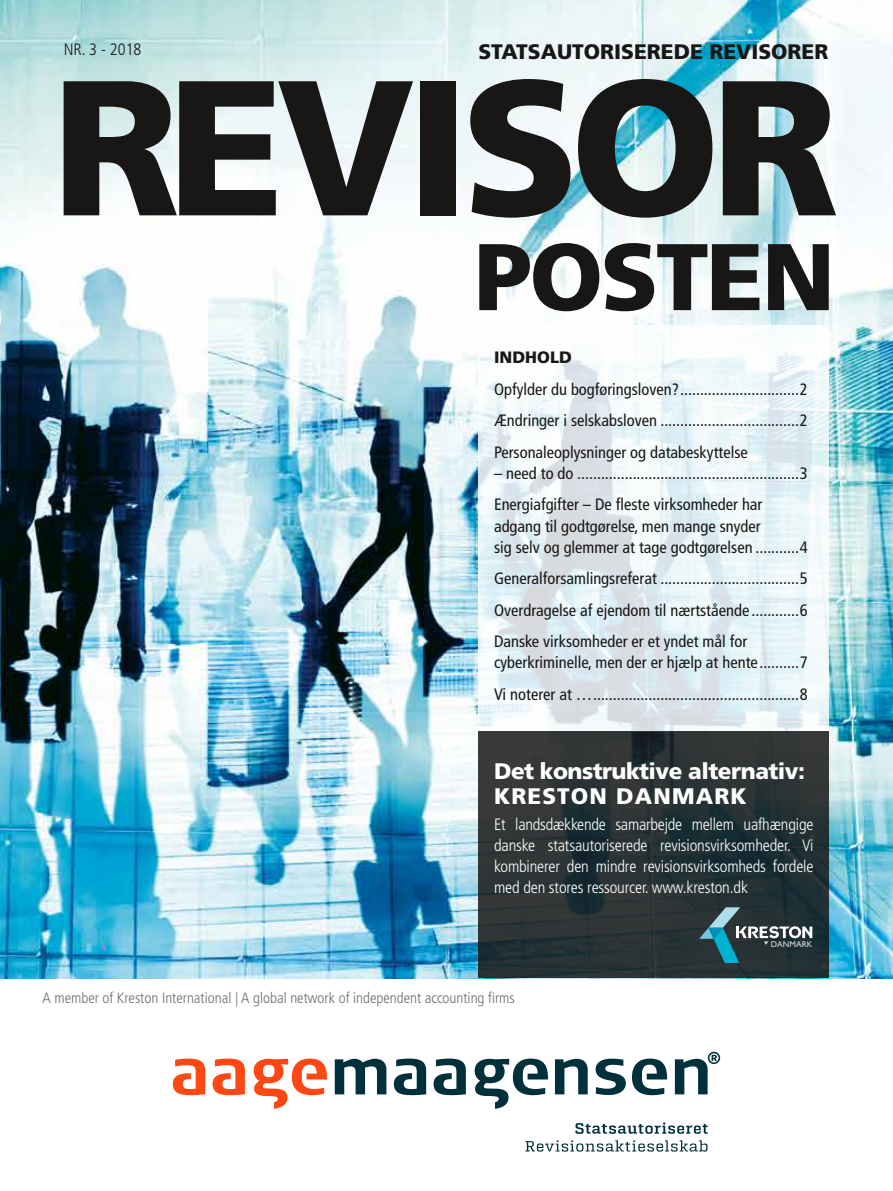
<style>
.page{position:relative;width:893px;height:1191px;background:#fff}
.page>*{position:absolute;margin:0;border:0;box-sizing:border-box;transform-origin:0 0}
.t1{font:900 192px "Frutiger";letter-spacing:-.045em;color:#181716}
.t2{font:900 94.5px "Frutiger";letter-spacing:-.025em;color:#181716}
.t3{font:900 22.5px/25.5px "Frutiger";letter-spacing:-.025em;color:#fff}
.t4{font:900 21px "Frutiger";color:#181716}
.t5{font:condensed 16.5px/31.7px "Frutiger";color:#181716}
.t6{font:300 condensed 16.5px/21px "Frutiger";letter-spacing:-.01em;color:#fff;text-align:justify}
.t7{font:300 condensed 16.5px "Frutiger";color:#181716}
.t8{font:900 16.5px "Frutiger";color:#181716}
.t9{font:300 condensed 15px "Frutiger";color:#6e6e6e}
.t10{font:8.4px "Gill Sans";color:#d9dada}
</style>
<div class="page">
<img style="left:0;top:0;width:893px;height:978px">
<svg style="left:478px;top:325px;width:351px;height:406px"></svg>
<svg style="left:478px;top:731px;width:351px;height:247px;fill:#2c3435"></svg>
<svg style="left:699px;top:907px;width:113px;height:56px"></svg>
<svg style="left:575px;top:1122px;width:133px;height:11px"></svg>
<svg style="left:525px;top:1140px;width:182px;height:11px"></svg>
<svg style="left:173px;top:1058px;width:32px;height:37px"></svg>
<svg style="left:213px;top:1058px;width:32px;height:37px"></svg>
<svg style="left:254px;top:1058px;width:73px;height:50px"></svg>
<svg style="left:335px;top:1058px;width:51px;height:36px"></svg>
<svg style="left:394px;top:1058px;width:32px;height:37px"></svg>
<svg style="left:434px;top:1058px;width:32px;height:37px"></svg>
<svg style="left:596px;top:1058px;width:30px;height:37px"></svg>
<svg style="left:632px;top:1058px;width:35px;height:37px"></svg>
<svg style="left:555px;top:1058px;width:33px;height:36px"></svg>
<svg style="left:475px;top:1058px;width:73px;height:50px"></svg>
<svg style="left:675px;top:1051px;width:45px;height:43px"></svg>
<p class="t7" style="left:64px;top:40px;width:79px">NR. 3 - 2018</p>
<p class="t4" style="left:478px;top:39px;width:352px">STATSAUTORISEREDE REVISORER</p>
<h1 class="t1" style="left:52px;top:32px;width:789px">REVISOR</h1>
<h2 class="t2" style="left:474px;top:220px;width:362px">POSTEN</h2>
<p class="t8" style="left:494px;top:347px;width:79px">INDHOLD</p>
<p class="t5" style="left:494px;top:373px;width:315px;text-align:justify">Opfylder du bogføringsloven?..............................2<br>Ændringer i selskabsloven ...................................2<br>Personaleoplysninger og databeskyttelse</p>
<p class="t5" style="left:494px;top:457px;width:315px">– need to do ........................................................3<br>Energiafgifter – De fleste virksomheder har</p>
<p class="t5" style="left:494px;top:515px;width:315px;line-height:21px">adgang til godtgørelse, men mange snyder<br>sig selv og glemmer at tage godtgørelsen ...........4</p>
<p class="t5" style="left:494px;top:563px;width:315px;text-align:justify">Generalforsamlingsreferat ...................................5<br>Overdragelse af ejendom til nærtstående ............6<br>Danske virksomheder er et yndet mål for</p>
<p class="t5" style="left:494px;top:647px;width:315px">cyberkriminelle, men der er hjælp at hente..........7<br>Vi noterer at …....................................................8</p>
<h3 class="t3" style="left:494px;top:757px;width:312px">Det konstruktive alternativ:<br>KRESTON DANMARK</h3>
<p class="t6" style="left:494px;top:814px;width:321px">Et landsdækkende samarbejde mellem uafhængige danske statsautoriserede revisionsvirksomheder. Vi kombinerer den mindre revisionsvirksomheds fordele med den stores ressourcer. www.kreston.dk</p>
<p class="t9" style="left:43px;top:989px;width:474px">A member of Kreston International | A global network of independent accounting firms</p>
<p class="t10" style="left:771px;top:939px;width:43px">DANMARK</p>
</div>
